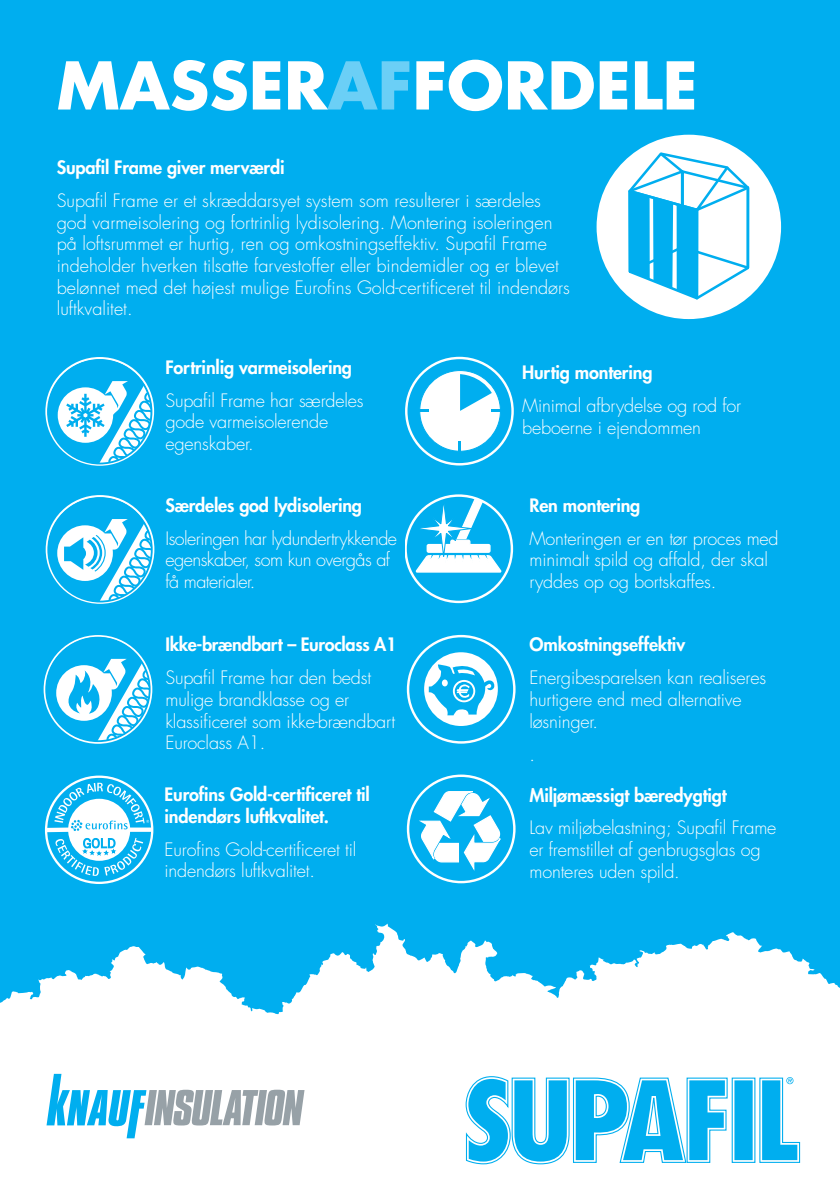
<style>
.page{position:relative;width:840px;height:1191px;background:#fff}
.page>*{position:absolute;margin:0;border:0;box-sizing:border-box;transform-origin:0 0}
.t1{font:700 64px "Futura Std";color:#fff}
.t2{font:300 18px/21.6px "Futura Std";letter-spacing:-.01em;color:#fff}
.t3{font:800 18px/21.6px "Futura Std";letter-spacing:-.01em;color:#fff}
.t4{font:300 18px/21.6px "Futura Std";letter-spacing:-.03em;color:#fff}
.s1{color:#6bcff6}
</style>
<div class="page">
<div style="left:0;top:0;width:839px;height:1191px;background:#00aeef"></div>
<svg style="left:58px;top:373px;width:93px;height:90px"></svg>
<div style="left:47px;top:359px;width:105px;height:105px;border:2px solid #00aeef;border-radius:50%"></div>
<svg style="left:57px;top:511px;width:94px;height:90px"></svg>
<svg style="left:56px;top:651px;width:93px;height:90px"></svg>
<div style="left:45px;top:637px;width:105px;height:105px;border:2px solid #00aeef;border-radius:50%"></div>
<svg style="left:46px;top:775px;width:108px;height:109px"></svg>
<div style="left:405px;top:357px;width:108px;height:108px;border:2px solid #fff;border-radius:50%"></div>
<div style="left:419px;top:370px;width:81px;height:81px;background:#fff;border-radius:50%"></div>
<svg style="left:419px;top:410px;width:10px;height:2px"></svg>
<hr style="left:458px;top:441px;width:3px;height:16px;background:#00aeef">
<svg style="left:460px;top:374px;width:46px;height:38px"></svg>
<svg style="left:405px;top:494px;width:108px;height:110px"></svg>
<div style="left:406px;top:635px;width:109px;height:108px;border:2px solid #fff;border-radius:50%"></div>
<svg style="left:424px;top:652px;width:73px;height:74px"></svg>
<svg style="left:408px;top:775px;width:106px;height:107px"></svg>
<div style="left:406px;top:774px;width:109px;height:109px;border:2px solid #fff;border-radius:50%"></div>
<svg style="left:416px;top:790px;width:85px;height:83px"></svg>
<svg style="left:0;top:923px;width:839px;height:268px;fill:#fff"></svg>
<svg style="left:464px;top:1075px;width:263px;height:89px"></svg>
<div style="left:731px;top:1078px;width:23px;height:84px;background:linear-gradient(to bottom,#fff,#fff)"></div>
<div style="left:731px;top:1077px;width:24px;height:85px;border:1px solid #00aeef"></div>
<svg style="left:758px;top:1077px;width:42px;height:86px"></svg>
<svg style="left:734px;top:1080px;width:18px;height:80px"></svg>
<svg style="left:46px;top:1073px;width:258px;height:65px;background:#bcdae6"></svg>
<div style="left:593px;top:132px;width:190px;height:190px;background:#fff;border-radius:50%"></div>
<div style="left:591px;top:129px;width:194px;height:195px;border:5px solid #00aeef;border-radius:50%"></div>
<svg style="left:625px;top:150px;width:126px;height:153px"></svg>
<h1 class="t1" style="left:57px;top:43px;width:642px">MASSER<span class="s1">AF</span>FORDELE</h1>
<p class="t3" style="left:57px;top:157px;width:229px">Supafil Frame giver merværdi</p>
<p class="t2" style="left:57px;top:190px;width:514px">Supafil Frame er et skræddarsyet system som resulterer i særdeles god varmeisolering og fortrinlig lydisolering. Montering isoleringen på loftsrummet er hurtig, ren og omkostningseffektiv. Supafil Frame indeholder hverken tilsatte farvestoffer eller bindemidler og er blevet belønnet med det højest mulige Eurofins Gold-certificeret til indendørs luftkvalitet.</p>
<p class="t3" style="left:165px;top:356px;width:188px">Fortrinlig varmeisolering</p>
<p class="t2" style="left:165px;top:390px;width:200px">Supafil Frame har særdeles gode varmeisolerende egenskaber.</p>
<p class="t3" style="left:165px;top:494px;width:198px">Særdeles god lydisolering</p>
<p class="t4" style="left:165px;top:528px;width:233px">Isoleringen har lydundertrykkende egenskaber, som kun overgås af få materialer.</p>
<p class="t3" style="left:165px;top:634px;width:232px">Ikke-brændbart – Euroclass A1</p>
<p class="t2" style="left:165px;top:667px;width:231px">Supafil Frame har den bedst mulige brandklasse og er klassificeret som ikke-brændbart<br>Euroclass A1.</p>
<p class="t3" style="left:164px;top:783px;width:207px">Eurofins Gold-certificeret til indendørs luftkvalitet.</p>
<p class="t2" style="left:164px;top:838px;width:193px">Eurofins Gold-certificeret til indendørs luftkvalitet.</p>
<p class="t3" style="left:522px;top:362px;width:132px">Hurtig montering</p>
<p class="t2" style="left:522px;top:395px;width:220px">Minimal afbrydelse og rod for beboerne i ejendommen</p>
<p class="t3" style="left:529px;top:494px;width:112px">Ren montering</p>
<p class="t2" style="left:529px;top:528px;width:250px">Monteringen er en tør proces med minimalt spild og affald, der skal ryddes op og bortskaffes.</p>
<p class="t3" style="left:529px;top:634px;width:157px">Omkostningseffektiv</p>
<p class="t2" style="left:529px;top:667px;width:238px">Energibesparelsen kan realiseres hurtigere end med alternative løsninger.</p>
<p class="t2" style="left:529px;top:743px;width:7px">.</p>
<p class="t3" style="left:529px;top:784px;width:198px">Miljømæssigt bæredygtigt</p>
<p class="t2" style="left:529px;top:817px;width:248px">Lav miljøbelastning; Supafil Frame er fremstillet af genbrugsglas og monteres uden spild.</p>
</div>
